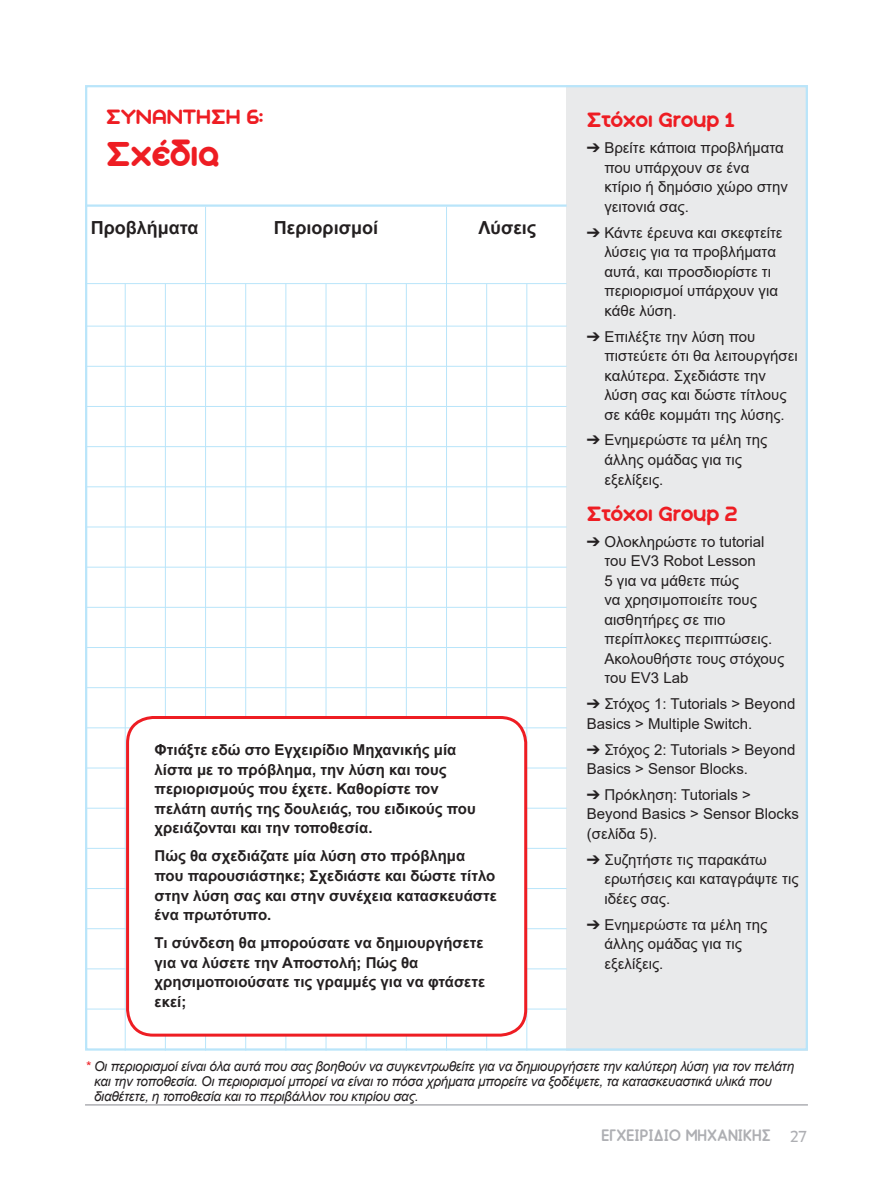
<style>
.page{position:relative;width:893px;height:1191px;background:#fff}
.page>*{position:absolute;margin:0;border:0;box-sizing:border-box;transform-origin:0 0}
.t1{font:37.5px "Aka Acid GR Soft Ice Cream";color:#ee1d23}
.Sub_Header_Centered{font:22.5px "Aka Acid GR Soft Ice Cream";color:#ee1d23}
.Regular_text{font:700 18px "Arial";color:#231f20}
.t2{font:700 16.5px "Aka Acid Odin";color:#aeafb3}
.Regular_text-2{font:15px/19.5px "Arial";color:#231f20}
.Regular_text-3{font:700 15px/19.5px "Arial";color:#231f20}
.Regular_text-4{font:italic 13.5px/15px "Arial";letter-spacing:-.02em;color:#231f20}
.s1{color:#ee1d23}
.s2{font-family:"Shinn";font-weight:400}
</style>
<div class="page">
<hr style="left:85px;top:1104px;width:723px;height:1px;background:#aeafb3">
<div style="left:567px;top:85px;width:241px;height:965px;background:#e9eaeb"></div>
<hr style="left:85px;top:204px;width:482px;height:3px;background:#b9e5fa">
<hr style="left:85px;top:326px;width:482px;height:1px;background:#b9e5fa">
<hr style="left:85px;top:283px;width:482px;height:1px;background:#b9e5fa">
<hr style="left:85px;top:366px;width:482px;height:1px;background:#b9e5fa">
<hr style="left:85px;top:406px;width:482px;height:1px;background:#b9e5fa">
<hr style="left:85px;top:446px;width:482px;height:1px;background:#b9e5fa">
<hr style="left:85px;top:486px;width:482px;height:1px;background:#b9e5fa">
<hr style="left:85px;top:526px;width:482px;height:1px;background:#b9e5fa">
<hr style="left:85px;top:567px;width:482px;height:1px;background:#b9e5fa">
<hr style="left:85px;top:607px;width:482px;height:1px;background:#b9e5fa">
<hr style="left:85px;top:647px;width:482px;height:1px;background:#b9e5fa">
<hr style="left:85px;top:687px;width:482px;height:1px;background:#b9e5fa">
<hr style="left:85px;top:727px;width:482px;height:1px;background:#b9e5fa">
<hr style="left:85px;top:767px;width:482px;height:1px;background:#b9e5fa">
<hr style="left:85px;top:808px;width:482px;height:1px;background:#b9e5fa">
<hr style="left:85px;top:848px;width:482px;height:1px;background:#b9e5fa">
<hr style="left:85px;top:888px;width:482px;height:1px;background:#b9e5fa">
<hr style="left:85px;top:928px;width:482px;height:1px;background:#b9e5fa">
<hr style="left:85px;top:968px;width:482px;height:1px;background:#b9e5fa">
<hr style="left:85px;top:1008px;width:482px;height:1px;background:#b9e5fa">
<hr style="left:125px;top:284px;width:1px;height:766px;background:#b9e5fa">
<hr style="left:165px;top:284px;width:1px;height:766px;background:#b9e5fa">
<hr style="left:205px;top:207px;width:1px;height:843px;background:#b9e5fa">
<hr style="left:245px;top:284px;width:1px;height:766px;background:#b9e5fa">
<hr style="left:285px;top:284px;width:1px;height:766px;background:#b9e5fa">
<hr style="left:326px;top:284px;width:1px;height:766px;background:#b9e5fa">
<hr style="left:366px;top:284px;width:1px;height:766px;background:#b9e5fa">
<hr style="left:406px;top:284px;width:1px;height:766px;background:#b9e5fa">
<hr style="left:446px;top:207px;width:1px;height:843px;background:#b9e5fa">
<hr style="left:486px;top:284px;width:1px;height:766px;background:#b9e5fa">
<hr style="left:526px;top:284px;width:1px;height:766px;background:#b9e5fa">
<div style="left:128px;top:717px;width:398px;height:318px;background:#fff;border-radius:26px"></div>
<div style="left:126px;top:716px;width:401px;height:320px;border:3px solid #ee1d23;border-radius:26px"></div>
<p class="Sub_Header_Centered" style="left:106px;top:106px;width:158px">ΣΥΝΑΝΤΗΣΗ 6:</p>
<p class="t1" style="left:106px;top:135px;width:115px">Σχέδια</p>
<p class="Regular_text" style="left:91px;top:215px;width:109px">Προβλήματα</p>
<p class="Regular_text" style="left:274px;top:215px;width:106px">Περιορισμοί</p>
<p class="Regular_text" style="left:479px;top:215px;width:59px">Λύσεις</p>
<p class="Regular_text-3" style="left:155px;top:740px;width:323px">Φτιάξτε εδώ στο Εγχειρίδιο Μηχανικής μία λίστα με το πρόβλημα, την λύση και τους περιορισμούς που έχετε. Καθορίστε τον πελάτη αυτής της δουλειάς, του ειδικούς που χρειάζονται και την τοποθεσία.</p>
<p class="Regular_text-3" style="left:155px;top:846px;width:344px">Πώς θα σχεδιάζατε μία λύση στο πρόβλημα που παρουσιάστηκε; Σχεδιάστε και δώστε τίτλο στην λύση σας και στην συνέχεια κατασκευάστε ένα πρωτότυπο.</p>
<p class="Regular_text-3" style="left:155px;top:933px;width:332px">Τι σύνδεση θα μπορούσατε να δημιουργήσετε για να λύσετε την Αποστολή; Πώς θα χρησιμοποιούσατε τις γραμμές για να φτάσετε εκεί;</p>
<p class="Sub_Header_Centered" style="left:587px;top:109px;width:149px">Στόχοι Group 1</p>
<p class="Regular_text-2" style="left:604px;top:138px;width:185px;text-indent:-18px">➔ Βρείτε κάποια προβλήματα που υπάρχουν σε ένα κτίριο ή δημόσιο χώρο στην γειτονιά σας.</p>
<p class="Regular_text-2" style="left:604px;top:222px;width:180px;text-indent:-18px">➔ Κάντε έρευνα και σκεφτείτε λύσεις για τα προβλήματα αυτά, και προσδιορίστε τι περιορισμοί υπάρχουν για κάθε λύση.</p>
<p class="Regular_text-2" style="left:604px;top:326px;width:195px;text-indent:-18px">➔ Επιλέξτε την λύση που πιστεύετε ότι θα λειτουργήσει καλύτερα. Σχεδιάστε την λύση σας και δώστε τίτλους σε κάθε κομμάτι της λύσης.</p>
<p class="Regular_text-2" style="left:604px;top:430px;width:164px;text-indent:-18px">➔ Ενημερώστε τα μέλη της άλλης ομάδας για τις εξελίξεις.</p>
<p class="Sub_Header_Centered" style="left:587px;top:502px;width:152px">Στόχοι Group 2</p>
<p class="Regular_text-2" style="left:604px;top:531px;width:181px;text-indent:-18px">➔ Ολοκληρώστε το tutorial του EV3 Robot Lesson<br>5 για να μάθετε πώς<br>να χρησιμοποιείτε τους αισθητήρες σε πιο περίπλοκες περιπτώσεις.<br>Ακολουθήστε τους στόχους του EV3 Lab</p>
<p class="Regular_text-2" style="left:587px;top:694px;width:210px">➔ Στόχος 1: Tutorials &gt; Beyond<br>Basics &gt; Multiple Switch.</p>
<p class="Regular_text-2" style="left:587px;top:739px;width:210px">➔ Στόχος 2: Tutorials &gt; Beyond<br>Basics &gt; Sensor Blocks.</p>
<p class="Regular_text-2" style="left:587px;top:785px;width:214px">➔ Πρόκληση: Tutorials &gt;<br>Beyond Basics &gt; Sensor Blocks (σελίδα 5).</p>
<p class="Regular_text-2" style="left:604px;top:849px;width:196px;text-indent:-18px">➔ Συζητήστε τις παρακάτω ερωτήσεις και καταγράψτε τις ιδέες σας.</p>
<p class="Regular_text-2" style="left:604px;top:914px;width:164px;text-indent:-18px">➔ Ενημερώστε τα μέλη της άλλης ομάδας για τις εξελίξεις.</p>
<p class="Regular_text-4" style="left:94px;top:1059px;width:702px;text-indent:-9px"><span class="s1">*</span> Οι περιορισμοί είναι όλα αυτά που σας βοηθούν να συγκεντρωθείτε για να δημιουργήσετε την καλύτερη λύση για τον πελάτη και την τοποθεσία. Οι περιορισμοί μπορεί να είναι το πόσα χρήματα μπορείτε να ξοδέψετε, τα κατασκευαστικά υλικά που διαθέτετε, η τοποθεσία και το περιβάλλον του κτιρίου σας.</p>
<p class="t2" style="left:601px;top:1125px;width:208px">ΕΓΧΕΙΡΙΔΙΟ ΜΗΧΑΝΙΚΗΣ <span class="s2">27</span></p>
</div>
